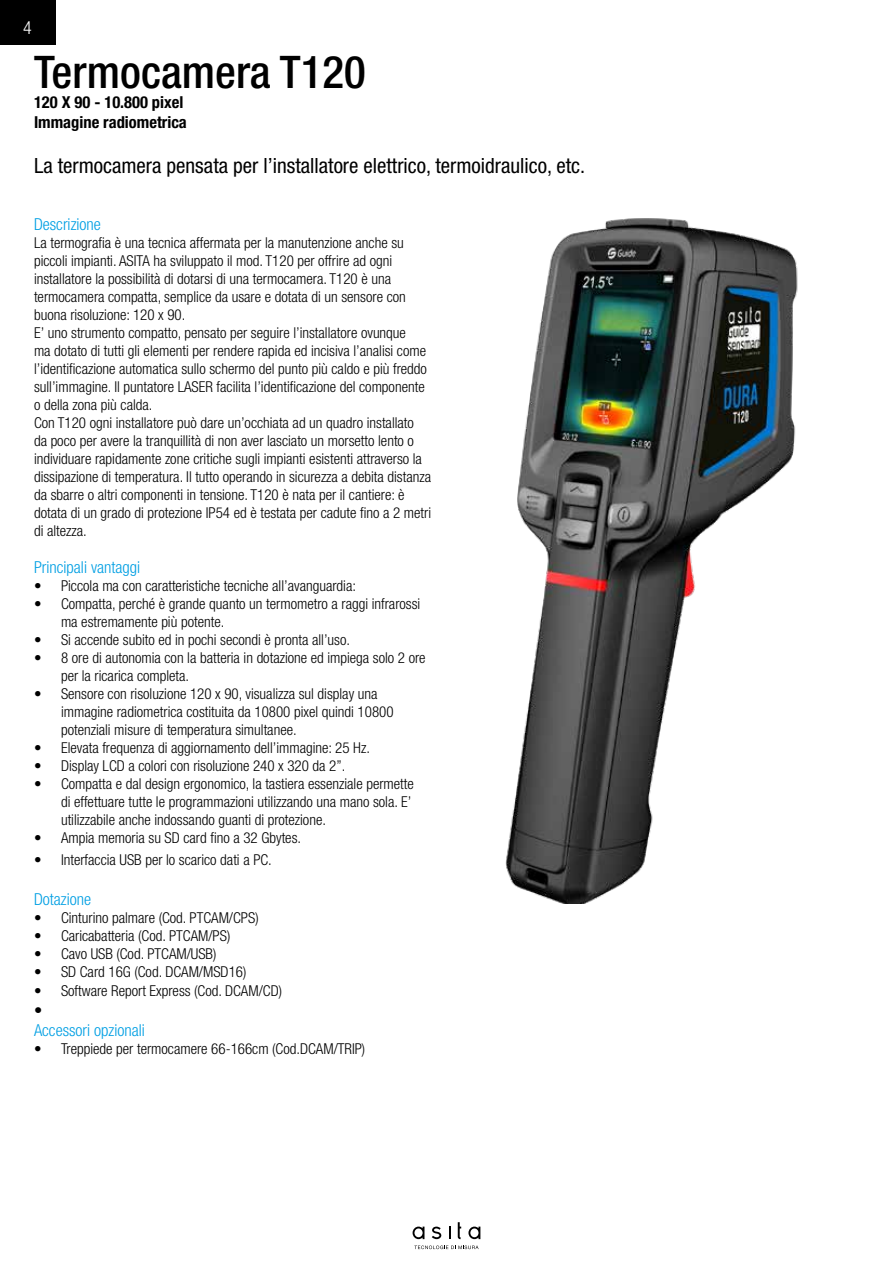
<style>
.page{position:relative;width:893px;height:1263px;background:#fff}
.page>*{position:absolute;margin:0;border:0;box-sizing:border-box;transform-origin:0 0}
.t1{font:500 condensed 45px "Helvetica Neue LT Std";color:#000}
.t2{font:condensed 21px "Helvetica Neue LT Std";color:#000}
.t3{font:300 condensed 18px "Helvetica Neue LT Std";color:#fff}
.t4{font:300 condensed 16.5px "Helvetica Neue LT Std";color:#009fe3}
.t5{font:700 condensed 16.5px/19.8px "Helvetica Neue LT Std";color:#000}
.t6{font:300 condensed 16.5px "Helvetica Neue LT Std";color:#000}
.t7{font:300 condensed 15px/18px "Helvetica Neue LT Std";color:#000}
</style>
<div class="page">
<div style="left:0;top:0;width:55px;height:44px;background:#000"></div>
<svg style="left:413px;top:1226px;width:11px;height:13px"></svg>
<svg style="left:432px;top:1226px;width:9px;height:13px"></svg>
<svg style="left:449px;top:1226px;width:1px;height:13px"></svg>
<svg style="left:458px;top:1222px;width:3px;height:17px"></svg>
<svg style="left:468px;top:1226px;width:12px;height:13px"></svg>
<svg style="left:414px;top:1245px;width:65px;height:4px"></svg>
<img style="left:505px;top:218px;width:293px;height:686px">
<p class="t3" style="left:23px;top:17px;width:10px">4</p>
<h1 class="t1" style="left:34px;top:45px;width:333px">Termocamera T120</h1>
<p class="t5" style="left:34px;top:92px;width:154px">120 X 90 - 10.800 pixel<br>Immagine radiometrica</p>
<h2 class="t2" style="left:34px;top:153px;width:553px">La termocamera pensata per l’installatore elettrico, termoidraulico, etc.</h2>
<p class="t4" style="left:34px;top:214px;width:68px">Descrizione</p>
<p class="t7" style="left:34px;top:233px;width:399px">La termografia è una tecnica affermata per la manutenzione anche su piccoli impianti. ASITA ha sviluppato il mod. T120 per offrire ad ogni installatore la possibilità di dotarsi di una termocamera. T120 è una termocamera compatta, semplice da usare e dotata di un sensore con buona risoluzione: 120 x 90.<br>E’ uno strumento compatto, pensato per seguire l’installatore ovunque<br>ma dotato di tutti gli elementi per rendere rapida ed incisiva l’analisi come l’identificazione automatica sullo schermo del punto più caldo e più freddo sull’immagine. Il puntatore LASER facilita l’identificazione del componente o della zona più calda.<br>Con T120 ogni installatore può dare un’occhiata ad un quadro installato<br>da poco per avere la tranquillità di non aver lasciato un morsetto lento o individuare rapidamente zone critiche sugli impianti esistenti attraverso la dissipazione di temperatura. Il tutto operando in sicurezza a debita distanza da sbarre o altri componenti in tensione. T120 è nata per il cantiere: è dotata di un grado di protezione IP54 ed è testata per cadute fino a 2 metri di altezza.</p>
<p class="t4" style="left:34px;top:558px;width:108px">Principali vantaggi</p>
<p class="t7" style="left:34px;top:577px;width:323px">• Piccola ma con caratteristiche tecniche all’avanguardia:</p>
<p class="t7" style="left:61px;top:595px;width:361px;text-indent:-27px">• Compatta, perché è grande quanto un termometro a raggi infrarossi ma estremamente più potente.</p>
<p class="t7" style="left:34px;top:631px;width:318px">• Si accende subito ed in pochi secondi è pronta all’uso.</p>
<p class="t7" style="left:61px;top:649px;width:366px;text-indent:-27px">• 8 ore di autonomia con la batteria in dotazione ed impiega solo 2 ore per la ricarica completa.</p>
<p class="t7" style="left:61px;top:685px;width:334px;text-indent:-27px">• Sensore con risoluzione 120 x 90, visualizza sul display una immagine radiometrica costituita da 10800 pixel quindi 10800 potenziali misure di temperatura simultanee.</p>
<p class="t7" style="left:34px;top:739px;width:337px">• Elevata frequenza di aggiornamento dell’immagine: 25 Hz.</p>
<p class="t7" style="left:34px;top:757px;width:313px">• Display LCD a colori con risoluzione 240 x 320 da 2”.</p>
<p class="t7" style="left:61px;top:775px;width:354px;text-indent:-27px">• Compatta e dal design ergonomico, la tastiera essenziale permette di effettuare tutte le programmazioni utilizzando una mano sola. E’ utilizzabile anche indossando guanti di protezione.</p>
<p class="t7" style="left:34px;top:829px;width:269px">• Ampia memoria su SD card fino a 32 Gbytes.</p>
<p class="t7" style="left:34px;top:851px;width:239px">• Interfaccia USB per lo scarico dati a PC.</p>
<p class="t4" style="left:34px;top:889px;width:59px">Dotazione</p>
<p class="t7" style="left:34px;top:908px;width:226px">• Cinturino palmare (Cod. PTCAM/CPS)</p>
<p class="t7" style="left:34px;top:926px;width:198px">• Caricabatteria (Cod. PTCAM/PS)</p>
<p class="t7" style="left:34px;top:944px;width:184px">• Cavo USB (Cod. PTCAM/USB)</p>
<p class="t7" style="left:34px;top:962px;width:214px">• SD Card 16G (Cod. DCAM/MSD16)</p>
<p class="t7" style="left:34px;top:982px;width:250px">• Software Report Express (Cod. DCAM/CD)</p>
<p class="t6" style="left:34px;top:1001px;width:10px">•</p>
<p class="t4" style="left:34px;top:1021px;width:112px">Accessori opzionali</p>
<p class="t7" style="left:34px;top:1040px;width:333px">• Treppiede per termocamere 66-166cm (Cod.DCAM/TRIP)</p>
</div>
